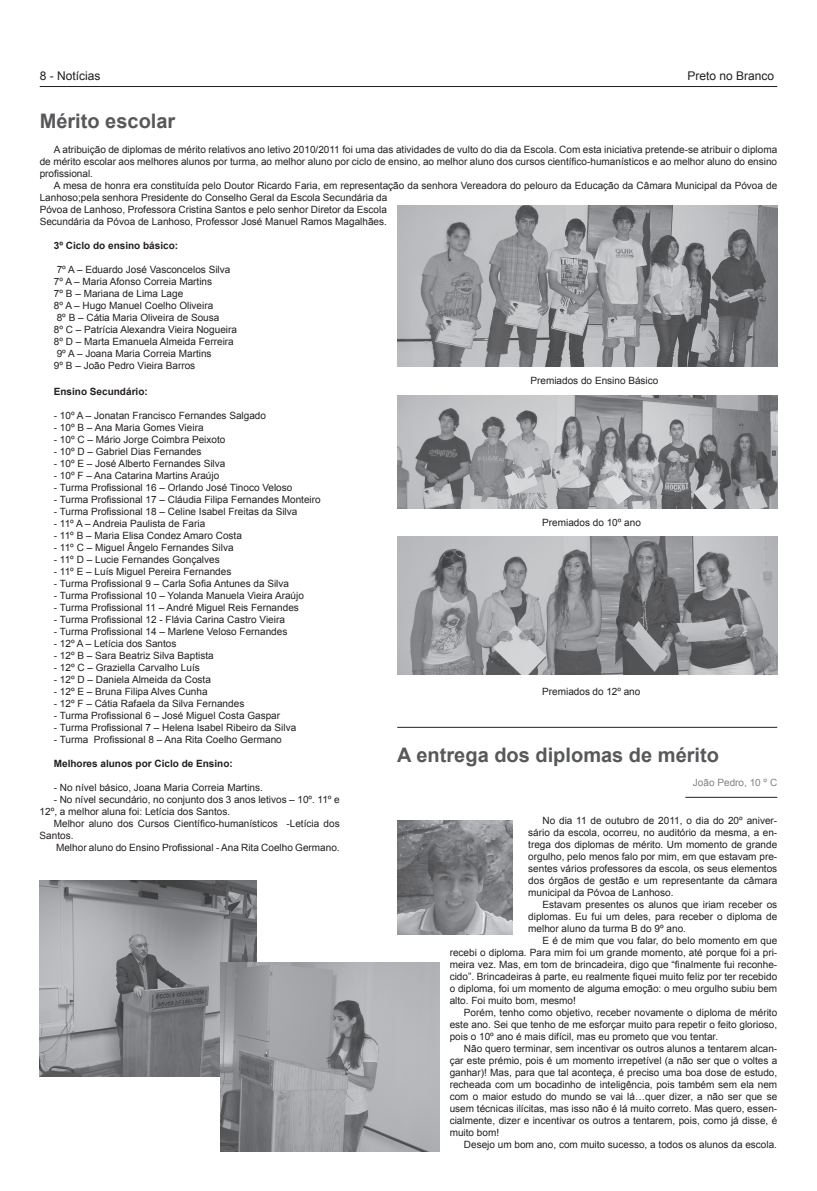
<style>
.page{position:relative;width:817px;height:1191px;background:#fff}
.page>*{position:absolute;margin:0;border:0;box-sizing:border-box;transform-origin:0 0}
.t1{font:700 20px "Arial";color:#57585a}
.t2{font:12px "Arial";color:#231f20}
.t3{font:10px/12px "Arial";color:#231f20;text-align:justify}
.t4{font:700 10px "Arial";color:#231f20}
.t5{font:10px "Arial";color:#808285}
</style>
<div class="page">
<hr style="left:40px;top:86px;width:737px;height:1px;background:#231f20">
<img style="left:397px;top:821px;width:116px;height:113px">
<img style="left:397px;top:537px;width:380px;height:137px">
<img style="left:397px;top:206px;width:380px;height:160px">
<img style="left:397px;top:395px;width:380px;height:113px">
<hr style="left:397px;top:727px;width:380px;height:1px;background:#231f20">
<img style="left:40px;top:880px;width:216px;height:196px">
<img style="left:220px;top:962px;width:219px;height:189px">
<hr style="left:685px;top:797px;width:92px;height:1px;background:#231f20">
<p class="t2" style="left:40px;top:68px;width:62px">8 - Notícias</p>
<p class="t2" style="left:687px;top:68px;width:88px">Preto no Branco</p>
<h1 class="t1" style="left:40px;top:108px;width:137px">Mérito escolar</h1>
<p class="t3" style="left:40px;top:143px;width:738px;text-indent:14px">A atribuição de diplomas de mérito relativos ano letivo 2010/2011 foi uma das atividades de vulto do dia da Escola. Com esta iniciativa pretende-se atribuir o diploma de mérito escolar aos melhores alunos por turma, ao melhor aluno por ciclo de ensino, ao melhor aluno dos cursos científico-humanísticos e ao melhor aluno do ensino profissional.</p>
<p class="t3" style="left:40px;top:179px;width:738px;text-align:left;text-indent:14px">A mesa de honra era constituída pelo Doutor Ricardo Faria, em representação da senhora Vereadora do pelouro da Educação da Câmara Municipal da Póvoa de Lanhoso;pela senhora Presidente do Conselho Geral da Escola Secundária da<br>Póvoa de Lanhoso, Professora Cristina Santos e pelo senhor Diretor da Escola<br>Secundária da Póvoa de Lanhoso, Professor José Manuel Ramos Magalhães.</p>
<p class="t4" style="left:54px;top:239px;width:126px">3º Ciclo do ensino básico:</p>
<p class="t3" style="left:54px;top:263px;width:184px;text-align:left">7º A – Eduardo José Vasconcelos Silva 7º A – Maria Afonso Correia Martins<br>7º B – Mariana de Lima Lage<br>8º A – Hugo Manuel Coelho Oliveira<br>8º B – Cátia Maria Oliveira de Sousa<br>8º C – Patrícia Alexandra Vieira Nogueira 8º D – Marta Emanuela Almeida Ferreira 9º A – Joana Maria Correia Martins<br>9º B – João Pedro Vieira Barros</p>
<p class="t4" style="left:54px;top:384px;width:95px">Ensino Secundário:</p>
<p class="t3" style="left:54px;top:409px;width:214px">- 10º A – Jonatan Francisco Fernandes Salgado</p>
<p class="t3" style="left:54px;top:421px;width:151px">- 10º B – Ana Maria Gomes Vieira</p>
<p class="t3" style="left:54px;top:433px;width:173px">- 10º C – Mário Jorge Coimbra Peixoto</p>
<p class="t3" style="left:54px;top:445px;width:149px">- 10º D – Gabriel Dias Fernandes</p>
<p class="t3" style="left:54px;top:457px;width:173px">- 10º E – José Alberto Fernandes Silva</p>
<p class="t3" style="left:54px;top:469px;width:167px">- 10º F – Ana Catarina Martins Araújo</p>
<p class="t3" style="left:54px;top:481px;width:240px">- Turma Profissional 16 – Orlando José Tinoco Veloso</p>
<p class="t3" style="left:54px;top:493px;width:268px">- Turma Profissional 17 – Cláudia Filipa Fernandes Monteiro</p>
<p class="t3" style="left:54px;top:505px;width:245px">- Turma Profissional 18 – Celine Isabel Freitas da Silva</p>
<p class="t3" style="left:54px;top:517px;width:153px">- 11º A – Andreia Paulista de Faria</p>
<p class="t3" style="left:54px;top:529px;width:189px">- 11º B – Maria Elisa Condez Amaro Costa</p>
<p class="t3" style="left:54px;top:541px;width:181px">- 11º C – Miguel Ângelo Fernandes Silva</p>
<p class="t3" style="left:54px;top:553px;width:167px">- 11º D – Lucie Fernandes Gonçalves</p>
<p class="t3" style="left:54px;top:565px;width:179px">- 11º E – Luís Miguel Pereira Fernandes</p>
<p class="t3" style="left:54px;top:577px;width:237px">- Turma Profissional 9 – Carla Sofia Antunes da Silva</p>
<p class="t3" style="left:54px;top:589px;width:251px">- Turma Profissional 10 – Yolanda Manuela Vieira Araújo</p>
<p class="t3" style="left:54px;top:601px;width:246px">- Turma Profissional 11 – André Miguel Reis Fernandes</p>
<p class="t3" style="left:54px;top:613px;width:233px">- Turma Profissional 12 - Flávia Carina Castro Vieira</p>
<p class="t3" style="left:54px;top:625px;width:235px">- Turma Profissional 14 – Marlene Veloso Fernandes</p>
<p class="t3" style="left:54px;top:637px;width:124px">- 12º A – Letícia dos Santos</p>
<p class="t3" style="left:54px;top:649px;width:161px">- 12º B – Sara Beatriz Silva Baptista</p>
<p class="t3" style="left:54px;top:661px;width:147px">- 12º C – Graziella Carvalho Luís</p>
<p class="t3" style="left:54px;top:673px;width:159px">- 12º D – Daniela Almeida da Costa</p>
<p class="t3" style="left:54px;top:685px;width:155px">- 12º E – Bruna Filipa Alves Cunha</p>
<p class="t3" style="left:54px;top:697px;width:192px">- 12º F – Cátia Rafaela da Silva Fernandes</p>
<p class="t3" style="left:54px;top:709px;width:228px">- Turma Profissional 6 – José Miguel Costa Gaspar</p>
<p class="t3" style="left:54px;top:721px;width:244px">- Turma Profissional 7 – Helena Isabel Ribeiro da Silva</p>
<p class="t3" style="left:54px;top:733px;width:229px">- Turma Profissional 8 – Ana Rita Coelho Germano</p>
<p class="t4" style="left:54px;top:756px;width:180px">Melhores alunos por Ciclo de Ensino:</p>
<p class="t3" style="left:54px;top:781px;width:210px">- No nível básico, Joana Maria Correia Martins.</p>
<p class="t3" style="left:40px;top:793px;width:301px;text-indent:14px">- No nível secundário, no conjunto dos 3 anos letivos – 10º. 11º e<br>12º, a melhor aluna foi: Letícia dos Santos.</p>
<p class="t3" style="left:40px;top:817px;width:301px;text-indent:14px">Melhor aluno dos Cursos Científico-humanísticos -Letícia dos<br>Santos.</p>
<p class="t3" style="left:56px;top:841px;width:285px">Melhor aluno do Ensino Profissional - Ana Rita Coelho Germano.</p>
<p class="t3" style="left:530px;top:375px;width:129px">Premiados do Ensino Básico</p>
<p class="t3" style="left:542px;top:516px;width:100px">Premiados do 10º ano</p>
<p class="t3" style="left:542px;top:685px;width:100px">Premiados do 12º ano</p>
<h1 class="t1" style="left:397px;top:741px;width:323px">A entrega dos diplomas de mérito</h1>
<p class="t5" style="left:692px;top:776px;width:86px">João Pedro, 10 º C</p>
<p class="t3" style="left:528px;top:814px;width:250px;text-indent:14px">No dia 11 de outubro de 2011, o dia do 20º aniver&shy;sário da escola, ocorreu, no auditório da mesma, a en&shy;trega dos diplomas de mérito. Um momento de grande orgulho, pelo menos falo por mim, em que estavam pre&shy;sentes vários professores da escola, os seus elementos dos órgãos de gestão e um representante da câmara municipal da Póvoa de Lanhoso.</p>
<p class="t3" style="left:528px;top:898px;width:250px;text-indent:14px">Estavam presentes os alunos que iriam receber os diplomas. Eu fui um deles, para receber o diploma de melhor aluno da turma B do 9º ano.</p>
<p class="t3" style="left:449px;top:934px;width:329px;text-indent:93px">E é de mim que vou falar, do belo momento em que recebi o diploma. Para mim foi um grande momento, até porque foi a pri&shy;meira vez. Mas, em tom de brincadeira, digo que “finalmente fui reconhe&shy;cido”. Brincadeiras à parte, eu realmente fiquei muito feliz por ter recebido o diploma, foi um momento de alguma emoção: o meu orgulho subiu bem alto. Foi muito bom, mesmo!</p>
<p class="t3" style="left:449px;top:1006px;width:329px;text-indent:14px">Porém, tenho como objetivo, receber novamente o diploma de mérito este ano. Sei que tenho de me esforçar muito para repetir o feito glorioso, pois o 10º ano é mais difícil, mas eu prometo que vou tentar.</p>
<p class="t3" style="left:449px;top:1042px;width:329px;text-indent:14px">Não quero terminar, sem incentivar os outros alunos a tentarem alcan&shy;çar este prémio, pois é um momento irrepetível (a não ser que o voltes a ganhar)! Mas, para que tal aconteça, é preciso uma boa dose de estudo, recheada com um bocadinho de inteligência, pois também sem ela nem com o maior estudo do mundo se vai lá…quer dizer, a não ser que se usem técnicas ilícitas, mas isso não é lá muito correto. Mas quero, essen&shy;cialmente, dizer e incentivar os outros a tentarem, pois, como já disse, é muito bom!</p>
<p class="t3" style="left:464px;top:1138px;width:314px">Desejo um bom ano, com muito sucesso, a todos os alunos da escola.</p>
</div>
